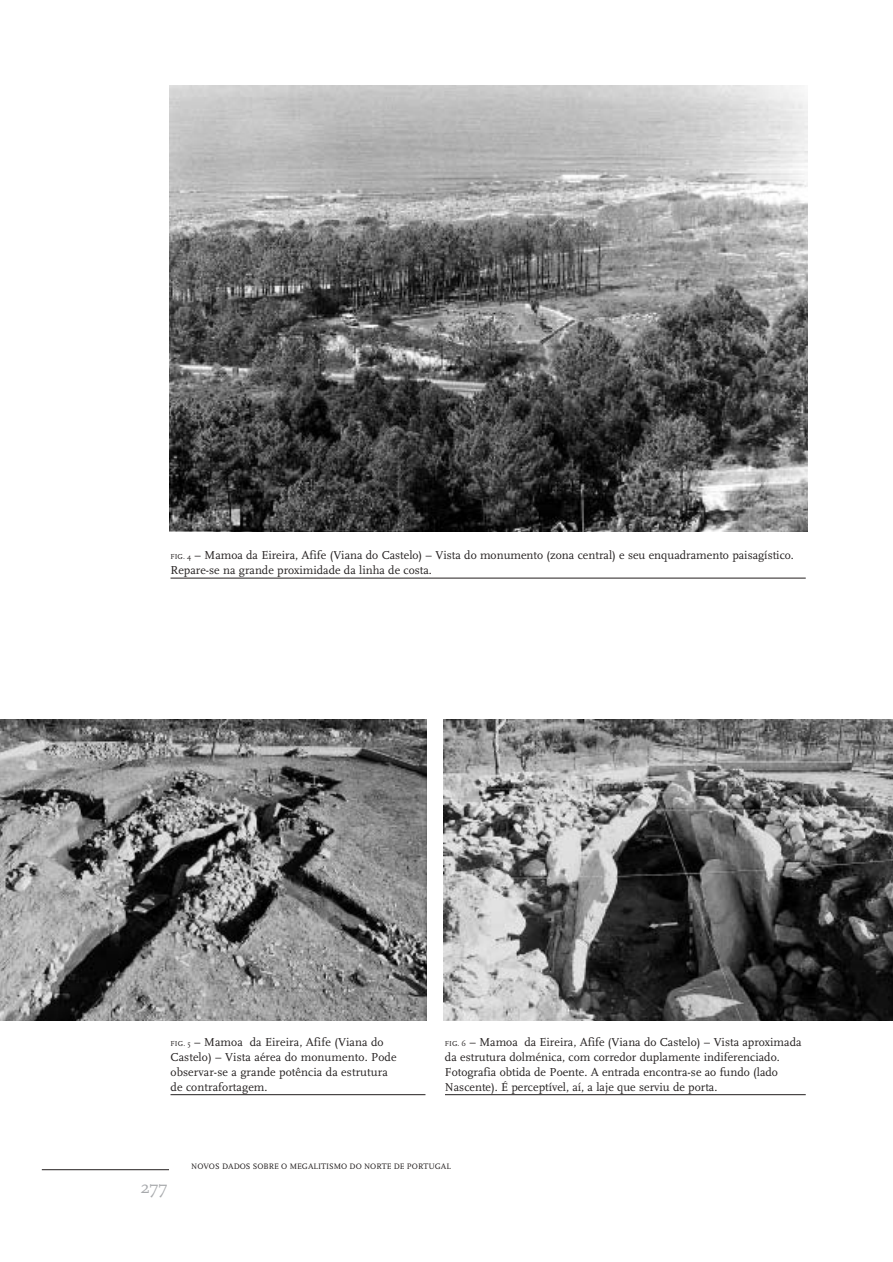
<style>
.page{position:relative;width:893px;height:1262px;background:#fff}
.page>*{position:absolute;margin:0;border:0;box-sizing:border-box;transform-origin:0 0}
.t1{font:18px "FF Scala";color:#a7a9ac}
.t2{font:12px/15px "FF Scala";color:#231f1f}
.t3{font:8.25px "FF Scala";color:#231f1f}
.s1{font-size:7.5px}
</style>
<div class="page">
<hr style="left:42px;top:1169px;width:127px;height:1px;background:#231f1f">
<img style="left:169px;top:85px;width:638px;height:447px">
<img style="left:444px;top:720px;width:448px;height:300px">
<img style="left:0;top:720px;width:427px;height:300px">
<hr style="left:170px;top:578px;width:635px;height:1px;background:#231f1f">
<hr style="left:170px;top:1094px;width:255px;height:1px;background:#231f1f">
<hr style="left:445px;top:1094px;width:360px;height:1px;background:#231f1f">
<p class="t2" style="left:170px;top:549px;width:625px"><span class="s1">FIG. 4</span> – Mamoa da Eireira, Afife (Viana do Castelo) – Vista do monumento (zona central) e seu enquadramento paisagístico.<br>Repare-se na grande proximidade da linha de costa.</p>
<p class="t2" style="left:170px;top:1035px;width:227px"><span class="s1">FIG. 5</span> – Mamoa da Eireira, Afife (Viana do Castelo) – Vista aérea do monumento. Pode observar-se a grande potência da estrutura de contrafortagem.</p>
<p class="t2" style="left:445px;top:1035px;width:358px"><span class="s1">FIG. 6</span> – Mamoa da Eireira, Afife (Viana do Castelo) – Vista aproximada da estrutura dolménica, com corredor duplamente indiferenciado.<br>Fotografia obtida de Poente. A entrada encontra-se ao fundo (lado Nascente). É perceptível, aí, a laje que serviu de porta.</p>
<h1 class="t1" style="left:140px;top:1179px;width:29px">277</h1>
<p class="t3" style="left:191px;top:1163px;width:261px">NOVOS DADOS SOBRE O MEGALITISMO DO NORTE DE PORTUGAL</p>
</div>
